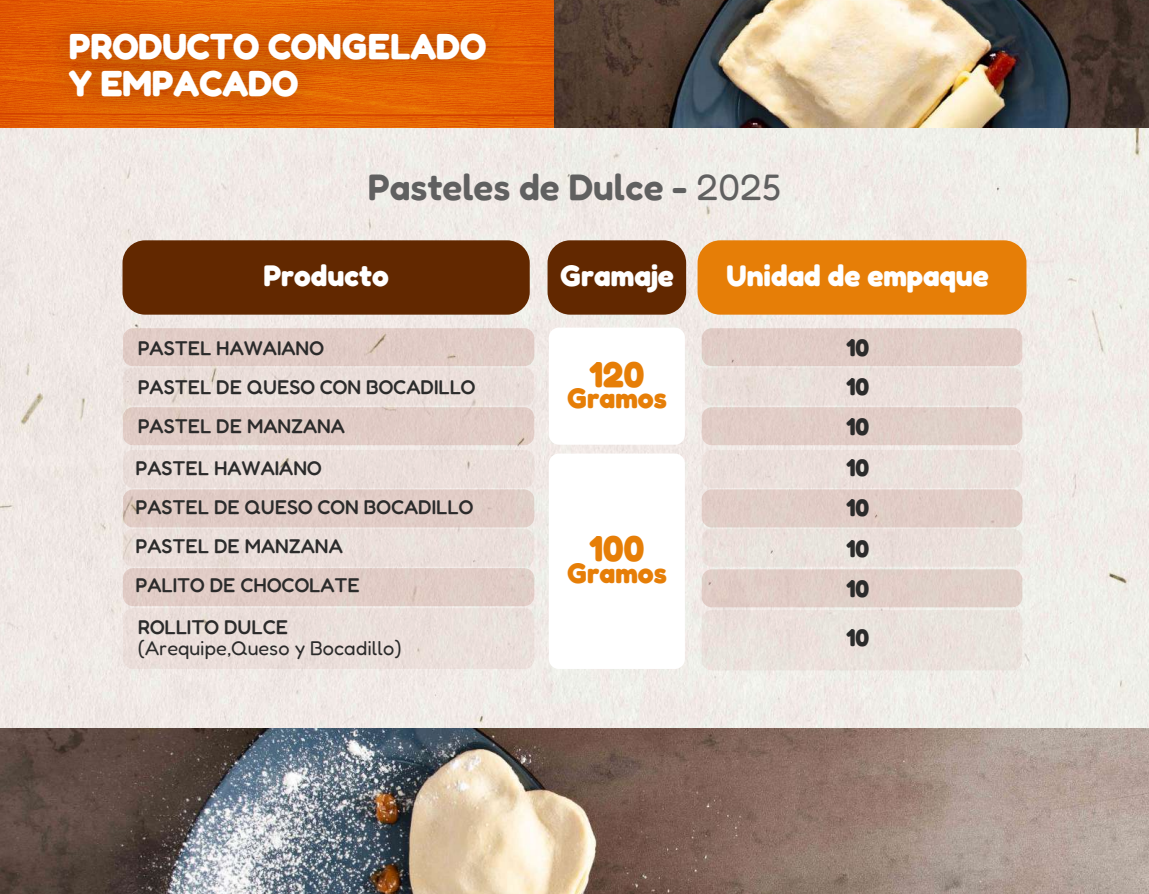
<style>
.page{position:relative;width:1149px;height:894px;background:#fff}
.page>*{position:absolute;margin:0;border:0;box-sizing:border-box;transform-origin:0 0}
.t1{font:600 36.9px "Fredoka";color:#606060}
.t2{font:700 36.3px/37.2px "Fredoka";color:#fff}
.t3{font:700 36.15px "Fredoka";color:#e67e07}
.t4{font:700 29.85px "Fredoka";color:#fff}
.t5{font:700 28.5px "Fredoka";color:#e67e07}
.t6{font:700 24.15px/40.2px "Fredoka";color:#2b2b2b;text-align:justify}
.t7{font:500 19.95px/39.2px "Fredoka";color:#2b2b2b}
.t8{font:19.95px "Fredoka";color:#2b2b2b}
.s1{font-weight:400}
</style>
<div class="page">
<div style="left:0;top:128px;width:1148px;height:600px;background:#f0ebe7"></div>
<img style="left:0;top:0;width:554px;height:128px">
<img style="left:554px;top:0;width:594px;height:128px">
<img style="left:28px;top:0;width:499px;height:128px">
<img style="left:0;top:728px;width:1148px;height:165px">
<div style="left:548px;top:327px;width:136px;height:117px;background:#fff;border-radius:10px"></div>
<div style="left:123px;top:328px;width:411px;height:38px;background:#e0ccc6;border-radius:10px"></div>
<div style="left:123px;top:367px;width:411px;height:38px;background:#eadeda;border-radius:10px"></div>
<div style="left:123px;top:407px;width:411px;height:38px;background:#e0ccc6;border-radius:10px"></div>
<div style="left:123px;top:450px;width:411px;height:38px;background:#eadeda;border-radius:10px"></div>
<div style="left:123px;top:489px;width:411px;height:38px;background:#e0cbc5;border-radius:10px"></div>
<div style="left:123px;top:568px;width:411px;height:38px;background:#e0ccc6;border-radius:10px"></div>
<div style="left:123px;top:528px;width:411px;height:38px;background:#eadeda;border-radius:10px"></div>
<div style="left:123px;top:608px;width:411px;height:61px;background:#ebdeda;border-radius:10px"></div>
<div style="left:701px;top:328px;width:321px;height:38px;background:#e1cdc6;border-radius:10px"></div>
<div style="left:701px;top:367px;width:321px;height:38px;background:#eadfda;border-radius:10px"></div>
<div style="left:701px;top:407px;width:321px;height:38px;background:#e1cdc7;border-radius:10px"></div>
<div style="left:701px;top:450px;width:321px;height:38px;background:#eadfdb;border-radius:10px"></div>
<div style="left:701px;top:489px;width:321px;height:38px;background:#e1cdc7;border-radius:10px"></div>
<div style="left:701px;top:528px;width:321px;height:38px;background:#eae1db;border-radius:10px"></div>
<div style="left:548px;top:453px;width:136px;height:216px;background:#fff;border-radius:10px"></div>
<div style="left:701px;top:569px;width:321px;height:38px;background:#e0cfc7;border-radius:10px"></div>
<div style="left:701px;top:610px;width:321px;height:60px;background:#eae2dc;border-radius:10px"></div>
<div style="left:547px;top:240px;width:139px;height:74px;background:#622800;border-radius:23px"></div>
<div style="left:122px;top:240px;width:407px;height:74px;background:#622800;border-radius:23px"></div>
<div style="left:697px;top:240px;width:329px;height:74px;background:#e67e07;border-radius:23px"></div>
<h2 class="t2" style="left:69px;top:27px;width:419px">PRODUCTO CONGELADO<br>Y EMPACADO</h2>
<h1 class="t1" style="left:368px;top:163px;width:415px">Pasteles de Dulce - <span class="s1">2025</span></h1>
<h3 class="t4" style="left:263px;top:256px;width:127px">Producto</h3>
<h3 class="t4" style="left:559px;top:256px;width:116px">Gramaje</h3>
<h3 class="t4" style="left:726px;top:256px;width:264px">Unidad de empaque</h3>
<p class="t7" style="left:138px;top:328px;width:339px">PASTEL HAWAIANO<br>PASTEL DE QUESO CON BOCADILLO<br>PASTEL DE MANZANA</p>
<p class="t7" style="left:135px;top:447px;width:339px">PASTEL HAWAIANO<br>PASTEL DE QUESO CON BOCADILLO<br>PASTEL DE MANZANA<br>PALITO DE CHOCOLATE</p>
<p class="t7" style="left:138px;top:607px;width:152px">ROLLITO DULCE</p>
<p class="t8" style="left:138px;top:635px;width:265px">(Arequipe,Queso y Bocadillo)</p>
<h3 class="t3" style="left:589px;top:350px;width:56px">120</h3>
<h3 class="t5" style="left:566px;top:380px;width:101px">Gramos</h3>
<h3 class="t3" style="left:589px;top:525px;width:56px">100</h3>
<h3 class="t5" style="left:566px;top:554px;width:101px">Gramos</h3>
<p class="t6" style="left:846px;top:327px;width:24px">10<br>10<br>10<br>10<br>10<br>10<br>10</p>
<p class="t6" style="left:846px;top:616px;width:24px">10</p>
</div>
